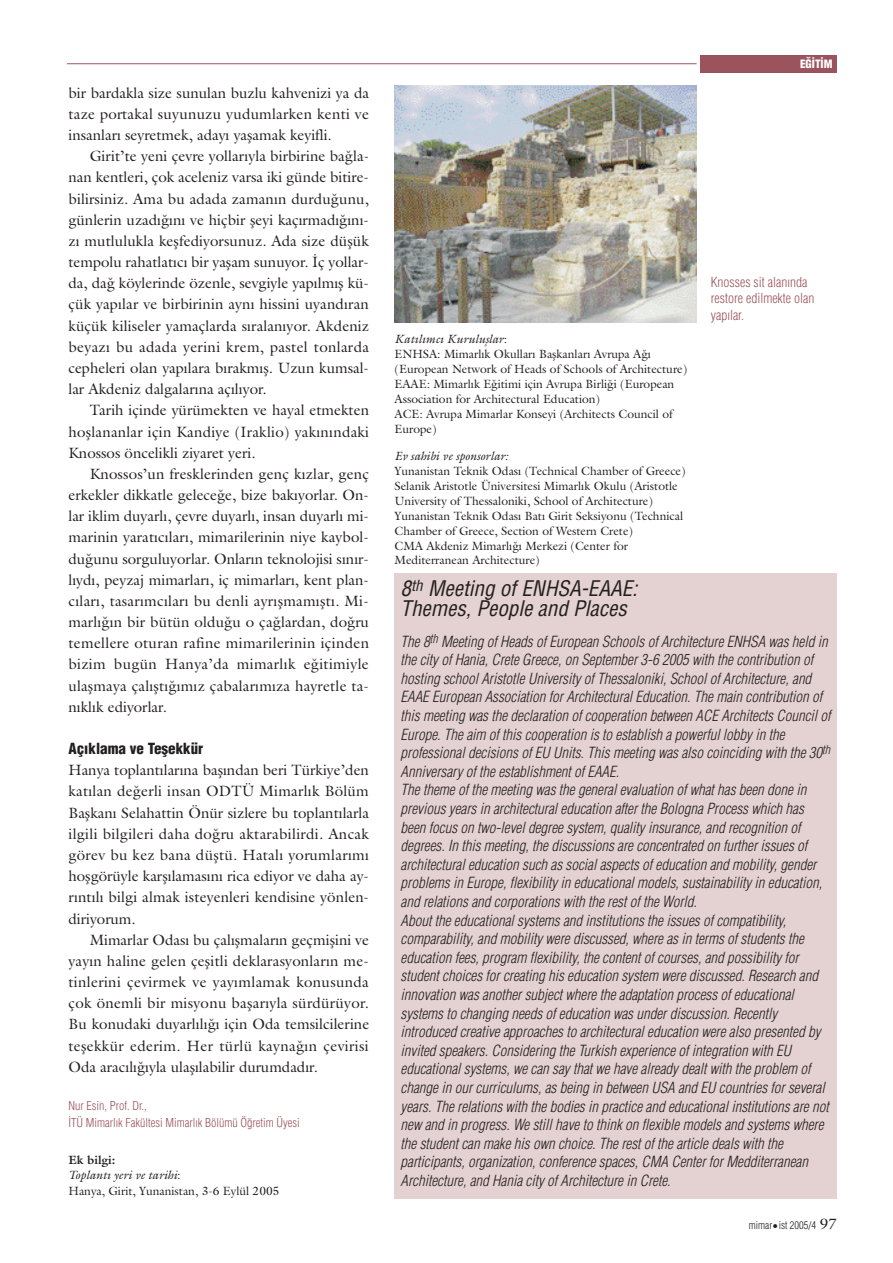
<style>
.page{position:relative;width:893px;height:1263px;background:#fff}
.page>*{position:absolute;margin:0;border:0;box-sizing:border-box;transform-origin:0 0}
.t1{font:21px/19.5px "Helvetica Condensed Turk I";color:#231f20}
.t2{font:15px/18.6px "Helvetica Cond Light Turk I";color:#231f20}
.t3{font:15px/21.1px "Galliard Turk";color:#231f20;text-align:justify}
.t4{font:15px "Helvetica Cond Black Turk";color:#231f20}
.t5{font:13.5px/16.5px "Helvetica Cond Light Turk";color:#9b545d}
.t6{font:12px/14.9px "Galliard Turk";color:#231f20}
.t7{font:12px/16.6px "Helvetica Cond Light Turk";color:#9b545d}
.t8{font:12px "Galliard Turk I";color:#231f20}
.t9{font:12px "Galliard Turk B";color:#231f20}
.t10{font:11.25px "Helvetica Cond Black Turk";color:#fff}
.t11{font:10.5px "Helvetica Cond Light Turk";color:#231f20}
.s1{font-family:"Galliard Turk"}
.s2{font-family:"Galliard Turk";font-size:15px}
</style>
<div class="page">
<hr style="left:67px;top:63px;width:629px;height:1px;background:#9b545d">
<div style="left:700px;top:55px;width:137px;height:17px;background:#9b545d"></div>
<img style="left:394px;top:85px;width:302px;height:237px">
<div style="left:394px;top:574px;width:443px;height:625px;background:#e4d1d1"></div>
<p class="t3" style="left:68px;top:84px;width:302px">bir bardakla size sunulan buzlu kahvenizi ya da taze portakal suyunuzu yudumlarken kenti ve insanlar› seyretmek, aday› yaflamak keyifli.</p>
<p class="t3" style="left:68px;top:147px;width:302px;text-indent:21px">Girit’te yeni çevre yollar›yla birbirine ba¤la&shy;nan kentleri, çok aceleniz varsa iki günde bitire&shy;bilirsiniz. Ama bu adada zaman›n durdu¤unu, günlerin uzad›¤›n› ve hiçbir fleyi kaç›rmad›¤›n›- z› mutlulukla keflfediyorsunuz. Ada size düflük tempolu rahatlat›c› bir yaflam sunuyor. ‹ç yollar&shy;da, da¤ köylerinde özenle, sevgiyle yap›lm›fl kü&shy;çük yap›lar ve birbirinin ayn› hissini uyand›ran küçük kiliseler yamaçlarda s›ralan›yor. Akdeniz beyaz› bu adada yerini krem, pastel tonlarda cepheleri olan yap›lara b›rakm›fl. Uzun kumsal&shy;lar Akdeniz dalgalar›na aç›l›yor.</p>
<p class="t3" style="left:68px;top:401px;width:302px;text-indent:21px">Tarih içinde yürümekten ve hayal etmekten hofllananlar için Kandiye (Iraklio) yak›n›ndaki Knossos öncelikli ziyaret yeri.</p>
<p class="t3" style="left:68px;top:465px;width:302px;text-indent:21px">Knossos’un fresklerinden genç k›zlar, genç erkekler dikkatle gelece¤e, bize bak›yorlar. On&shy;lar iklim duyarl›, çevre duyarl›, insan duyarl› mi&shy;marinin yarat›c›lar›, mimarilerinin niye kaybol&shy;du¤unu sorguluyorlar. Onlar›n teknolojisi s›n›r&shy;l›yd›, peyzaj mimarlar›, iç mimarlar›, kent plan&shy;c›lar›, tasar›mc›lar› bu denli ayr›flmam›flt›. Mi&shy;marl›¤›n bir bütün oldu¤u o ça¤lardan, do¤ru temellere oturan rafine mimarilerinin içinden bizim bugün Hanya’da mimarl›k e¤itimiyle ulaflmaya çal›flt›¤›m›z çabalar›m›za hayretle ta&shy;n›kl›k ediyorlar.</p>
<p class="t4" style="left:68px;top:742px;width:136px">Aç›klama ve Teflekkür</p>
<p class="t3" style="left:68px;top:761px;width:302px">Hanya toplant›lar›na bafl›ndan beri Türkiye’den kat›lan de¤erli insan ODTÜ Mimarl›k Bölüm Baflkan› Selahattin Önür sizlere bu toplant›larla ilgili bilgileri daha do¤ru aktarabilirdi. Ancak görev bu kez bana düfltü. Hatal› yorumlar›m› hoflgörüyle karfl›lamas›n› rica ediyor ve daha ay&shy;r›nt›l› bilgi almak isteyenleri kendisine yönlen&shy;diriyorum.</p>
<p class="t3" style="left:68px;top:931px;width:302px;text-indent:21px">Mimarlar Odas› bu çal›flmalar›n geçmiflini ve yay›n haline gelen çeflitli deklarasyonlar›n me&shy;tinlerini çevirmek ve yay›mlamak konusunda çok önemli bir misyonu baflar›yla sürdürüyor.<br>Bu konudaki duyarl›l›¤› için Oda temsilcilerine teflekkür ederim. Her türlü kayna¤›n çevirisi Oda arac›l›¤›yla ulafl›labilir durumdad›r.</p>
<p class="t7" style="left:68px;top:1098px;width:233px">Nur Esin, Prof. Dr.,<br>‹TÜ Mimarl›k Fakültesi Mimarl›k Bölümü Ö¤retim Üyesi</p>
<p class="t9" style="left:68px;top:1156px;width:49px">Ek bilgi:</p>
<p class="t8" style="left:68px;top:1171px;width:114px">Toplant› yeri ve tarihi<span class="s1">:</span></p>
<p class="t6" style="left:68px;top:1184px;width:212px">Hanya, Girit, Yunanistan, 3-6 Eylül 2005</p>
<p class="t10" style="left:800px;top:60px;width:34px">E⁄‹T‹M</p>
<p class="t8" style="left:394px;top:334px;width:114px">Kat›l›mc› Kurulufllar<span class="s1">:</span></p>
<p class="t6" style="left:394px;top:348px;width:294px">ENHSA: Mimarl›k Okullar› Baflkanlar› Avrupa A¤› (European Network of Heads of Schools of Architecture)<br>EAAE: Mimarl›k E¤itimi için Avrupa Birli¤i (European Association for Architectural Education)<br>ACE: Avrupa Mimarlar Konseyi (Architects Council of Europe)</p>
<p class="t8" style="left:394px;top:451px;width:115px">Ev sahibi ve sponsorlar:</p>
<p class="t6" style="left:394px;top:465px;width:293px">Yunanistan Teknik Odas› (Technical Chamber of Greece)<br>Selanik Aristotle Üniversitesi Mimarl›k Okulu (Aristotle University of Thessaloniki, School of Architecture)<br>Yunanistan Teknik Odas› Bat› Girit Seksiyonu (Technical Chamber of Greece, Section of Western Crete)<br>CMA Akdeniz Mimarl›¤› Merkezi (Center for Mediterranean Architecture)</p>
<p class="t5" style="left:710px;top:274px;width:105px">Knosses sit alan›nda restore edilmekte olan yap›lar.</p>
<h1 class="t1" style="left:400px;top:580px;width:238px">8<sup>th</sup> Meeting of ENHSA-EAAE:<br>Themes, People and Places</h1>
<p class="t2" style="left:400px;top:633px;width:431px">The 8<sup>th</sup> Meeting of Heads of European Schools of Architecture ENHSA was held in the city of Hania, Crete Greece, on September 3-6 2005 with the contribution of hosting school Aristotle University of Thessaloniki, School of Architecture, and EAAE European Association for Architectural Education. The main contribution of this meeting was the declaration of cooperation between ACE Architects Council of Europe. The aim of this cooperation is to establish a powerful lobby in the professional decisions of EU Units. This meeting was also coinciding with the 30<sup>th </sup>Anniversary of the establishment of EAAE.<br>The theme of the meeting was the general evaluation of what has been done in previous years in architectural education after the Bologna Process which has been focus on two-level degree system, quality insurance, and recognition of degrees. In this meeting, the discussions are concentrated on further issues of architectural education such as social aspects of education and mobility, gender problems in Europe, flexibility in educational models, sustainability in education, and relations and corporations with the rest of the World.<br>About the educational systems and institutions the issues of compatibility, comparability, and mobility were discussed, where as in terms of students the education fees, program flexibility, the content of courses, and possibility for student choices for creating his education system were discussed. Research and innovation was another subject where the adaptation process of educational systems to changing needs of education was under discussion. Recently introduced creative approaches to architectural education were also presented by invited speakers. Considering the Turkish experience of integration with EU educational systems, we can say that we have already dealt with the problem of change in our curriculums, as being in between USA and EU countries for several years. The relations with the bodies in practice and educational institutions are not new and in progress. We still have to think on flexible models and systems where the student can make his own choice. The rest of the article deals with the participants, organization, conference spaces, CMA Center for Medditerranean Architecture, and Hania city of Architecture in Crete.</p>
<p class="t11" style="left:749px;top:1221px;width:89px">mimar•ist 2005/4 <span class="s2">97</span></p>
</div>
